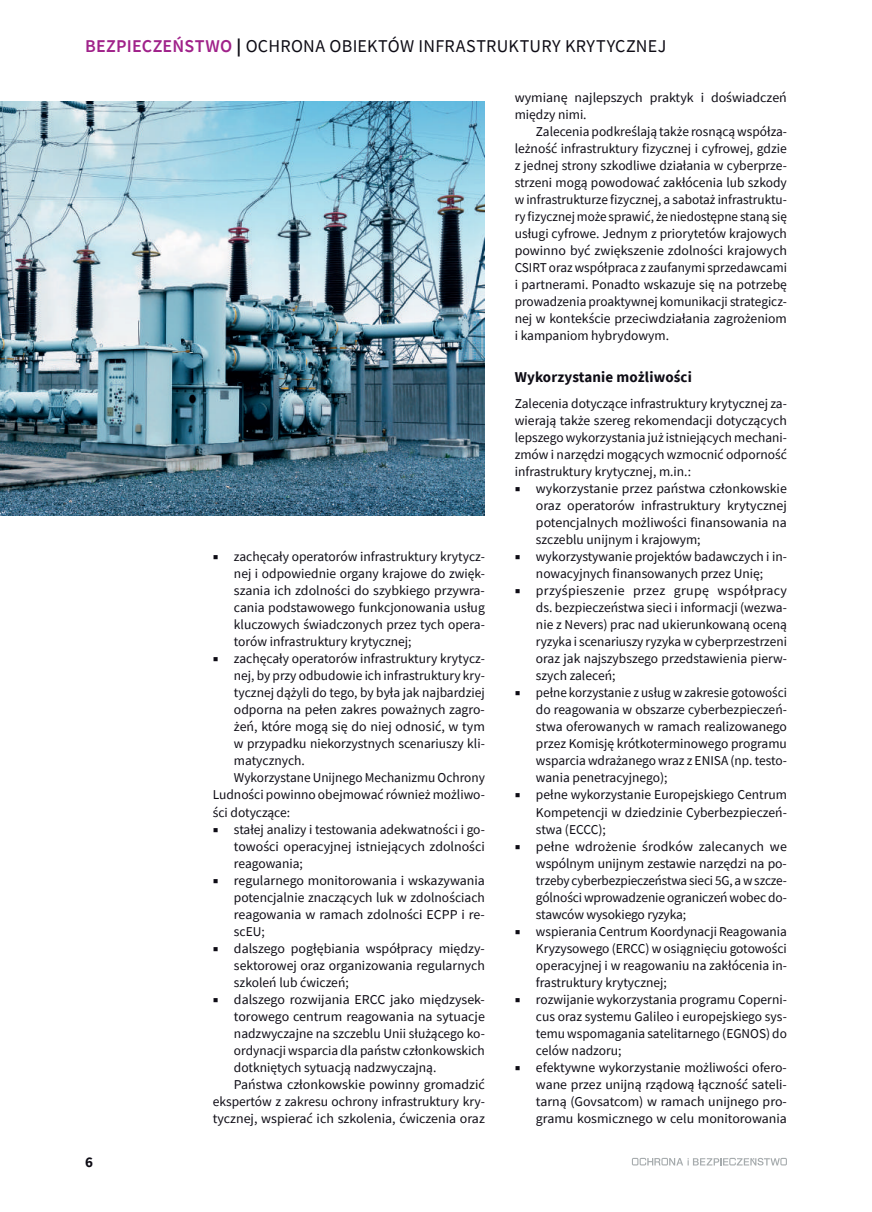
<style>
.page{position:relative;width:872px;height:1212px;background:#fff}
.page>*{position:absolute;margin:0;border:0;box-sizing:border-box;transform-origin:0 0}
.t1{font:18px "Source Sans Pro";letter-spacing:.015em;color:#0e0c15}
.t2{font:700 15px "Source Sans Pro";letter-spacing:.01em;color:#0e0c15}
.t3{font:13.5px/17px "Source Sans Pro";color:#0e0c15}
.s1{font-weight:600;color:#a0228a}
.s2{font-weight:700}
</style>
<div class="page">
<svg style="left:632px;top:1158px;width:155px;height:8px"></svg>
<img style="left:0;top:101px;width:485px;height:414px">
<h1 class="t1" style="left:85px;top:35px;width:583px"><span class="s1">BEZPIECZEŃSTWO</span> <span class="s2">|</span> Ochrona Obiektów I nfrastruktury Krytycznej</h1>
<p class="t2" style="left:85px;top:1152px;width:9px">6</p>
<p class="t3" style="left:234px;top:548px;width:252px">zachęcały operatorów infrastruktury krytycz-</p>
<p class="t3" style="left:234px;top:565px;width:252px">nej i odpowiednie organy krajowe do zwięk-</p>
<p class="t3" style="left:234px;top:582px;width:252px">szania ich zdolności do szybkiego przywra-</p>
<p class="t3" style="left:234px;top:599px;width:252px">cania podstawowego funkcjonowania usług</p>
<p class="t3" style="left:234px;top:616px;width:252px">kluczowych świadczonych przez tych opera-</p>
<p class="t3" style="left:234px;top:633px;width:179px">torów infrastruktury krytycznej;</p>
<p class="t3" style="left:234px;top:650px;width:252px">zachęcały operatorów infrastruktury krytycz-</p>
<p class="t3" style="left:234px;top:667px;width:252px">nej, by przy odbudowie ich infrastruktury kry-</p>
<p class="t3" style="left:234px;top:684px;width:252px">tycznej dążyli do tego, by była jak najbardziej</p>
<p class="t3" style="left:234px;top:701px;width:252px">odporna na pełen zakres poważnych zagro-</p>
<p class="t3" style="left:234px;top:718px;width:252px">żeń, które mogą się do niej odnosić, w tym</p>
<p class="t3" style="left:234px;top:735px;width:252px">w przypadku niekorzystnych scenariuszy kli-</p>
<p class="t3" style="left:234px;top:752px;width:73px">matycznych.</p>
<p class="t3" style="left:234px;top:769px;width:252px">Wykorzystane Unijnego Mechanizmu Ochrony</p>
<p class="t3" style="left:213px;top:786px;width:274px">Ludności powinno obejmować również możliwo-</p>
<p class="t3" style="left:213px;top:803px;width:79px">ści dotyczące:</p>
<p class="t3" style="left:234px;top:820px;width:252px">stałej analizy i testowania adekwatności i go-</p>
<p class="t3" style="left:234px;top:837px;width:252px">towości operacyjnej istniejących zdolności</p>
<p class="t3" style="left:234px;top:854px;width:70px">reagowania;</p>
<p class="t3" style="left:234px;top:871px;width:252px">regularnego monitorowania i wskazywania</p>
<p class="t3" style="left:234px;top:888px;width:252px">potencjalnie znaczących luk w zdolnościach</p>
<p class="t3" style="left:234px;top:905px;width:252px">reagowania w ramach zdolności ECPP i re-</p>
<p class="t3" style="left:234px;top:922px;width:32px">scEU;</p>
<p class="t3" style="left:234px;top:939px;width:252px">dalszego pogłębiania współpracy między-</p>
<p class="t3" style="left:234px;top:956px;width:252px">sektorowej oraz organizowania regularnych</p>
<p class="t3" style="left:234px;top:973px;width:116px">szkoleń lub ćwiczeń;</p>
<p class="t3" style="left:234px;top:990px;width:252px">dalszego rozwijania ERCC jako międzysek-</p>
<p class="t3" style="left:234px;top:1007px;width:252px">torowego centrum reagowania na sytuacje</p>
<p class="t3" style="left:234px;top:1024px;width:252px">nadzwyczajne na szczeblu Unii służącego ko-</p>
<p class="t3" style="left:234px;top:1041px;width:252px">ordynacji wsparcia dla państw członkowskich</p>
<p class="t3" style="left:234px;top:1058px;width:204px">dotkniętych sytuacją nadzwyczajną.</p>
<p class="t3" style="left:234px;top:1075px;width:252px">Państwa członkowskie powinny gromadzić</p>
<p class="t3" style="left:213px;top:1092px;width:274px">ekspertów z zakresu ochrony infrastruktury kry-</p>
<p class="t3" style="left:213px;top:1109px;width:274px">tycznej, wspierać ich szkolenia, ćwiczenia oraz</p>
<p class="t3" style="left:514px;top:89px;width:274px">wymianę najlepszych praktyk i doświadczeń między nimi.</p>
<p class="t3" style="left:514px;top:123px;width:274px;text-align:justify;text-indent:21px">Zalecenia podkreślają także rosnącą współza&shy;leżność infrastruktury fizycznej i cyfrowej, gdzie z jednej strony szkodliwe działania w cyberprze&shy;strzeni mogą powodować zakłócenia lub szkody w infrastrukturze fizycznej, a sabotaż infrastruktu&shy;ry fizycznej może sprawić, że niedostępne staną się usługi cyfrowe. Jednym z priorytetów krajowych powinno być zwiększenie zdolności krajowych CSIRT oraz współpraca z zaufanymi sprzedawcami i partnerami. Ponadto wskazuje się na potrzebę prowadzenia proaktywnej komunikacji strategicz&shy;nej w kontekście przeciwdziałania zagrożeniom i kampaniom hybrydowym.</p>
<p class="t2" style="left:514px;top:367px;width:179px">Wykorzystanie możliwości</p>
<p class="t3" style="left:514px;top:395px;width:274px;text-align:justify">Zalecenia dotyczące infrastruktury krytycznej za&shy;wierają także szereg rekomendacji dotyczących lepszego wykorzystania już istniejących mechani&shy;zmów i narzędzi mogących wzmocnić odporność infrastruktury krytycznej, m.in.:</p>
<p class="t3" style="left:536px;top:480px;width:252px">wykorzystanie przez państwa członkowskie oraz operatorów infrastruktury krytycznej potencjalnych możliwości finansowania na szczeblu unijnym i krajowym; wykorzystywanie projektów badawczych i in&shy;nowacyjnych finansowanych przez Unię; przyśpieszenie przez grupę współpracy ds. bezpieczeństwa sieci i informacji (wezwa&shy;nie z Nevers) prac nad ukierunkowaną oceną ryzyka i scenariuszy ryzyka w cyberprzestrzeni oraz jak najszybszego przedstawienia pierw&shy;szych zaleceń;<br>pełne korzystanie z usług w zakresie gotowości do reagowania w obszarze cyberbezpieczeń&shy;stwa oferowanych w ramach realizowanego przez Komisję krótkoterminowego programu wsparcia wdrażanego wraz z ENISA (np. testo&shy;wania penetracyjnego);<br>pełne wykorzystanie Europejskiego Centrum Kompetencji w dziedzinie Cyberbezpieczeń&shy;stwa (ECCC);<br>pełne wdrożenie środków zalecanych we wspólnym unijnym zestawie narzędzi na po&shy;trzeby cyberbezpieczeństwa sieci 5G, awszcze&shy;gólności wprowadzenie ograniczeń wobec do&shy;stawców wysokiego ryzyka;<br>wspierania Centrum Koordynacji Reagowania Kryzysowego (ERCC) w osiągnięciu gotowości operacyjnej i w reagowaniu na zakłócenia in&shy;frastruktury krytycznej;<br>rozwijanie wykorzystania programu Coperni&shy;cus oraz systemu Galileo i europejskiego sys&shy;temu wspomagania satelitarnego (EGNOS) do celów nadzoru;<br>efektywne wykorzystanie możliwości ofero&shy;wane przez unijną rządową łączność sateli&shy;tarną (Govsatcom) w ramach unijnego pro&shy;gramu kosmicznego w celu monitorowania</p>
</div>
